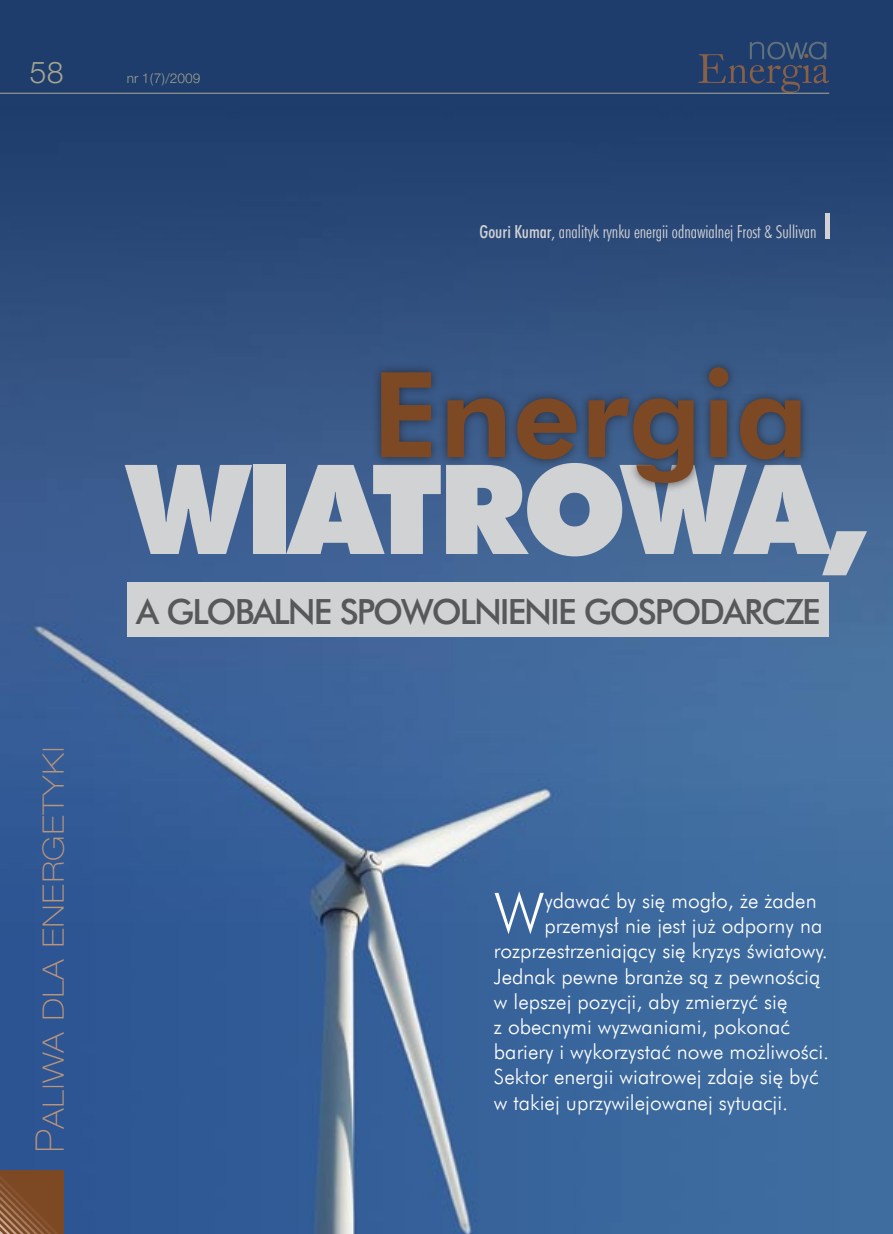
<style>
.page{position:relative;width:893px;height:1234px;background:#fff}
.page>*{position:absolute;margin:0;border:0;box-sizing:border-box;transform-origin:0 0}
.t1{font:124.5px "Futura X Blk EU Normal";letter-spacing:-.04em;color:#d1d2d4}
.t2{font:118.5px "Futura Hv EU Normal";color:#7d4925}
.t3{font:56.25px "Futura Lt EU Normal";color:#fff}
.t4{font:39px "Switzer EFN Thin";color:#bb957b}
.t5{font:34.65px "Futura Md EU Normal";letter-spacing:-.055em;color:#57585a}
.t6{font:30px "Switzer EFN Light";color:#a9a790}
.t7{font:21px "Futura Lt EU Normal";color:#fff}
.t8{font:18px "Futura Lt Cn EU Normal";color:#d1d2d4}
.t9{font:13.5px "Switzer EFN Light";color:#a9a790}
.s1{font-family:"Futura Md Cn EU Normal"}
</style>
<div class="page">
<img style="left:0;top:0;width:893px;height:1233px">
<hr style="left:0;top:93px;width:829px;height:1px;background:#a9a790">
<svg style="left:698px;top:42px;width:131px;height:51px;background:#304568"></svg>
<svg style="left:0;top:1169px;width:64px;height:64px;background:#81502f"></svg>
<hr style="left:825px;top:213px;width:4px;height:25px;background:#d1d2d4">
<div style="left:371px;top:357px;width:439px;height:134px;background:#231f20;opacity:.75"></div>
<div style="left:128px;top:583px;width:701px;height:54px;background:#d1d2d4"></div>
<h3 class="t6" style="left:30px;top:55px;width:36px">58</h3>
<p class="t9" style="left:127px;top:70px;width:75px">nr 1(7)/2009</p>
<p class="t8" style="left:480px;top:220px;width:338px"><span class="s1">Gouri Kumar</span>, analityk rynku energii odnawialnej Frost &amp; Sullivan</p>
<h2 class="t2" style="left:372px;top:341px;width:438px">Energia</h2>
<h1 class="t1" style="left:128px;top:431px;width:740px">WIATROWA,</h1>
<h3 class="t4" style="left:28px;top:1152px;width:408px;rotate:-90deg">Paliwa dla energetyki</h3>
<h3 class="t5" style="left:136px;top:590px;width:686px">A GLOBALNE SPOWOLNI ENI E GOSPODARCZE</h3>
<h3 class="t3" style="left:494px;top:878px;width:52px">W</h3>
<p class="t7" style="left:544px;top:887px;width:274px">ydawać by się mogło, że żaden</p>
<p class="t7" style="left:544px;top:912px;width:279px">przemysł nie jest już odporny na</p>
<p class="t7" style="left:494px;top:937px;width:336px">rozprzestrzeniający się kryzys światowy.</p>
<p class="t7" style="left:494px;top:963px;width:328px">Jednak pewne branże są z pewnością</p>
<p class="t7" style="left:494px;top:988px;width:295px">w lepszej pozycji, aby zmierzyć się</p>
<p class="t7" style="left:494px;top:1013px;width:297px">z obecnymi wyzwaniami, pokonać</p>
<p class="t7" style="left:494px;top:1038px;width:337px">bariery i wykorzystać nowe możliwości.</p>
<p class="t7" style="left:494px;top:1063px;width:326px">Sektor energii wiatrowej zdaje się być</p>
<p class="t7" style="left:494px;top:1089px;width:296px">w takiej uprzywilejowanej sytuacji.</p>
</div>
